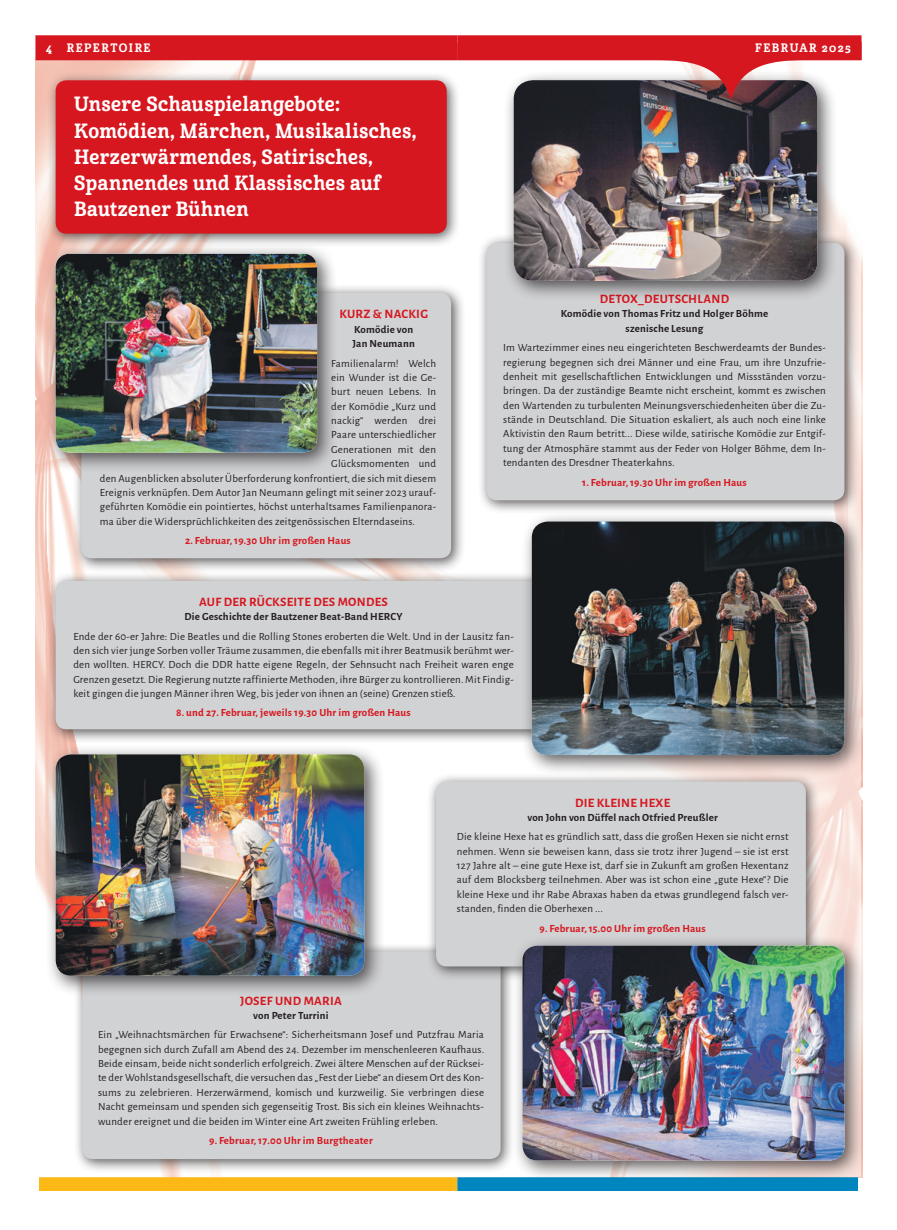
<style>
.page{position:relative;width:897px;height:1230px;background:#fff}
.page>*{position:absolute;margin:0;border:0;box-sizing:border-box;transform-origin:0 0}
.t1{font:20px/26.2px "Cabrito Con Bol";letter-spacing:.02em;color:#fff}
.t2{font:700 12.88px "Alegreya Sans";letter-spacing:.02em;color:#d7171f}
.t3{font:11.88px "Cabrito Con Bol";letter-spacing:.125em;color:#fff}
.t4{font:11px/14.4px "Alegreya Sans";letter-spacing:.02em;color:#231f20;text-align:justify}
.t5{font:700 11px "Alegreya Sans";letter-spacing:.02em;color:#d7171f}
.t6{font:700 11px/14.4px "Alegreya Sans";letter-spacing:.02em;color:#231f20;text-align:center}
</style>
<div class="page">
<img style="left:35px;top:60px;width:422px;height:1117px">
<div style="left:46px;top:71px;width:415px;height:177px;background:#231f20;opacity:.75"></div>
<div style="left:56px;top:80px;width:390px;height:154px;background:#d7171f;border-radius:11px"></div>
<div style="left:73px;top:942px;width:442px;height:231px;background:#231f20;opacity:.75"></div>
<div style="left:82px;top:951px;width:418px;height:208px;background:#d1d2d4;border-radius:11px"></div>
<div style="left:45px;top:744px;width:340px;height:252px;background:#231f20;opacity:.75"></div>
<img style="left:56px;top:754px;width:308px;height:221px">
<div style="left:477px;top:234px;width:381px;height:280px;background:#231f20;opacity:.75"></div>
<div style="left:486px;top:243px;width:358px;height:257px;background:#d1d2d4;border-radius:11px"></div>
<div style="left:503px;top:70px;width:334px;height:231px;background:#231f20;opacity:.75"></div>
<img style="left:513px;top:98px;width:304px;height:183px">
<div style="left:72px;top:283px;width:393px;height:289px;background:#231f20;opacity:.75"></div>
<div style="left:81px;top:293px;width:370px;height:265px;background:#d1d2d4;border-radius:11px"></div>
<div style="left:45px;top:243px;width:293px;height:230px;background:#231f20;opacity:.75"></div>
<img style="left:56px;top:254px;width:261px;height:198px">
<svg style="left:457px;top:60px;width:404px;height:38px"></svg>
<div style="left:457px;top:35px;width:404px;height:25px;background:#d7171f"></div>
<div style="left:35px;top:35px;width:422px;height:25px;background:#d7171f"></div>
<div style="left:39px;top:1177px;width:418px;height:14px;background:#fcb814"></div>
<div style="left:457px;top:1177px;width:400px;height:14px;background:#0086be"></div>
<div style="left:46px;top:571px;width:514px;height:172px;background:#231f20;opacity:.75"></div>
<div style="left:56px;top:581px;width:490px;height:148px;background:#d1d2d4;border-radius:11px"></div>
<div style="left:521px;top:511px;width:344px;height:264px;background:#231f20;opacity:.75"></div>
<img style="left:531px;top:521px;width:313px;height:234px">
<div style="left:426px;top:772px;width:394px;height:209px;background:#231f20;opacity:.75"></div>
<div style="left:436px;top:781px;width:369px;height:185px;background:#d1d2d4;border-radius:11px"></div>
<div style="left:512px;top:935px;width:352px;height:246px;background:#231f20;opacity:.75"></div>
<img style="left:522px;top:945px;width:322px;height:215px">
<p class="t3" style="left:46px;top:40px;width:7px">4</p>
<p class="t3" style="left:67px;top:40px;width:85px">REPERTOIRE</p>
<p class="t3" style="left:755px;top:40px;width:97px">FEBRUAR 2025</p>
<h1 class="t1" style="left:74px;top:92px;width:344px">Unsere Schauspielangebote:<br>Komödien, Märchen, Musikalisches,<br>Herzerwärmendes, Satirisches,<br>Spannendes und Klassisches auf<br>Bautzener Bühnen</h1>
<p class="t2" style="left:339px;top:305px;width:90px">KURZ &amp; NACKIG</p>
<p class="t6" style="left:352px;top:321px;width:64px;text-align:left">Komödie von<br>Jan Neumann</p>
<p class="t4" style="left:331px;top:355px;width:106px">Familienalarm! Welch</p>
<p class="t4" style="left:331px;top:370px;width:106px">ein Wunder ist die Ge-</p>
<p class="t4" style="left:331px;top:384px;width:106px">burt neuen Lebens. In</p>
<p class="t4" style="left:331px;top:398px;width:106px">der Komödie „Kurz und</p>
<p class="t4" style="left:331px;top:413px;width:106px">nackig“ werden drei</p>
<p class="t4" style="left:331px;top:427px;width:106px">Paare unterschiedlicher</p>
<p class="t4" style="left:331px;top:441px;width:106px">Generationen mit den</p>
<p class="t4" style="left:331px;top:456px;width:106px">Glücksmomenten und</p>
<p class="t4" style="left:100px;top:470px;width:337px">den Augenblicken absoluter Überforderung konfrontiert, die sich mit diesem</p>
<p class="t4" style="left:100px;top:485px;width:337px">Ereignis verknüpfen. Dem Autor Jan Neumann gelingt mit seiner 2023 urauf-</p>
<p class="t4" style="left:100px;top:499px;width:337px">geführten Komödie ein pointiertes, höchst unterhaltsames Familienpanora-</p>
<p class="t4" style="left:100px;top:513px;width:316px">ma über die Widersprüchlichkeiten des zeitgenössischen Elterndaseins.</p>
<p class="t5" style="left:185px;top:532px;width:167px">2. Februar, 19.30 Uhr im großen Haus</p>
<p class="t2" style="left:600px;top:289px;width:131px">DETOX_DEUTSCHLAND</p>
<p class="t6" style="left:560px;top:306px;width:209px">Komödie von Thomas Fritz und Holger Böhme szenische Lesung</p>
<p class="t4" style="left:503px;top:340px;width:324px">Im Wartezimmer eines neu eingerichteten Beschwerdeamts der Bundes&shy;regierung begegnen sich drei Männer und eine Frau, um ihre Unzufrie&shy;denheit mit gesellschaftlichen Entwicklungen und Missständen vorzu&shy;bringen. Da der zuständige Beamte nicht erscheint, kommt es zwischen den Wartenden zu turbulenten Meinungsverschiedenheiten über die Zu&shy;stände in Deutschland. Die Situation eskaliert, als auch noch eine linke Aktivistin den Raum betritt... Diese wilde, satirische Komödie zur Entgif&shy;tung der Atmosphäre stammt aus der Feder von Holger Böhme, dem In&shy;tendanten des Dresdner Theaterkahns.</p>
<p class="t5" style="left:582px;top:474px;width:166px">1. Februar, 19.30 Uhr im großen Haus</p>
<p class="t2" style="left:199px;top:592px;width:190px">AUF DER RÜCKSEITE DES MONDES</p>
<p class="t6" style="left:184px;top:608px;width:219px">Die Geschichte der Bautzener Beat-Band HERCY</p>
<p class="t4" style="left:73px;top:628px;width:442px">Ende der 60-er Jahre: Die Beatles und die Rolling Stones eroberten die Welt. Und in der Lausitz fan&shy;den sich vier junge Sorben voller Träume zusammen, die ebenfalls mit ihrer Beatmusik berühmt wer&shy;den wollten. HERCY. Doch die DDR hatte eigene Regeln, der Sehnsucht nach Freiheit waren enge Grenzen gesetzt. Die Regierung nutzte raffinierte Methoden, ihre Bürger zu kontrollieren. Mit Findig&shy;keit gingen die jungen Männer ihren Weg, bis jeder von ihnen an (seine) Grenzen stieß.</p>
<p class="t5" style="left:176px;top:705px;width:236px">8. und 27. Februar, jeweils 19.30 Uhr im großen Haus</p>
<p class="t2" style="left:575px;top:793px;width:97px">DIE KLEINE HEXE</p>
<p class="t6" style="left:527px;top:809px;width:192px">von John von Düffel nach Otfried Preußler</p>
<p class="t4" style="left:457px;top:829px;width:333px">Die kleine Hexe hat es gründlich satt, dass die großen Hexen sie nicht ernst nehmen. Wenn sie beweisen kann, dass sie trotz ihrer Jugend – sie ist erst 127 Jahre alt – eine gute Hexe ist, darf sie in Zukunft am großen Hexentanz auf dem Blocksberg teilnehmen. Aber was ist schon eine „gute Hexe“? Die kleine Hexe und ihr Rabe Abraxas haben da etwas grundlegend falsch ver&shy;standen, finden die Oberhexen ...</p>
<p class="t5" style="left:539px;top:920px;width:168px">9. Februar, 15.00 Uhr im großen Haus</p>
<p class="t2" style="left:240px;top:991px;width:103px">JOSEF UND MARIA</p>
<p class="t6" style="left:253px;top:1007px;width:77px">von Peter Turrini</p>
<p class="t4" style="left:98px;top:1027px;width:387px">Ein „Weihnachtsmärchen für Erwachsene“: Sicherheitsmann Josef und Putzfrau Maria begegnen sich durch Zufall am Abend des 24. Dezember im menschenleeren Kaufhaus.<br>Beide einsam, beide nicht sonderlich erfolgreich. Zwei ältere Menschen auf der Rücksei&shy;te der Wohlstandsgesellschaft, die versuchen das „Fest der Liebe“ an diesem Ort des Kon&shy;sums zu zelebrieren. Herzerwärmend, komisch und kurzweilig. Sie verbringen diese Nacht gemeinsam und spenden sich gegenseitig Trost. Bis sich ein kleines Weihnachts&shy;wunder ereignet und die beiden im Winter eine Art zweiten Frühling erleben.</p>
<p class="t5" style="left:209px;top:1132px;width:165px">9. Februar, 17.00 Uhr im Burgtheater</p>
</div>
